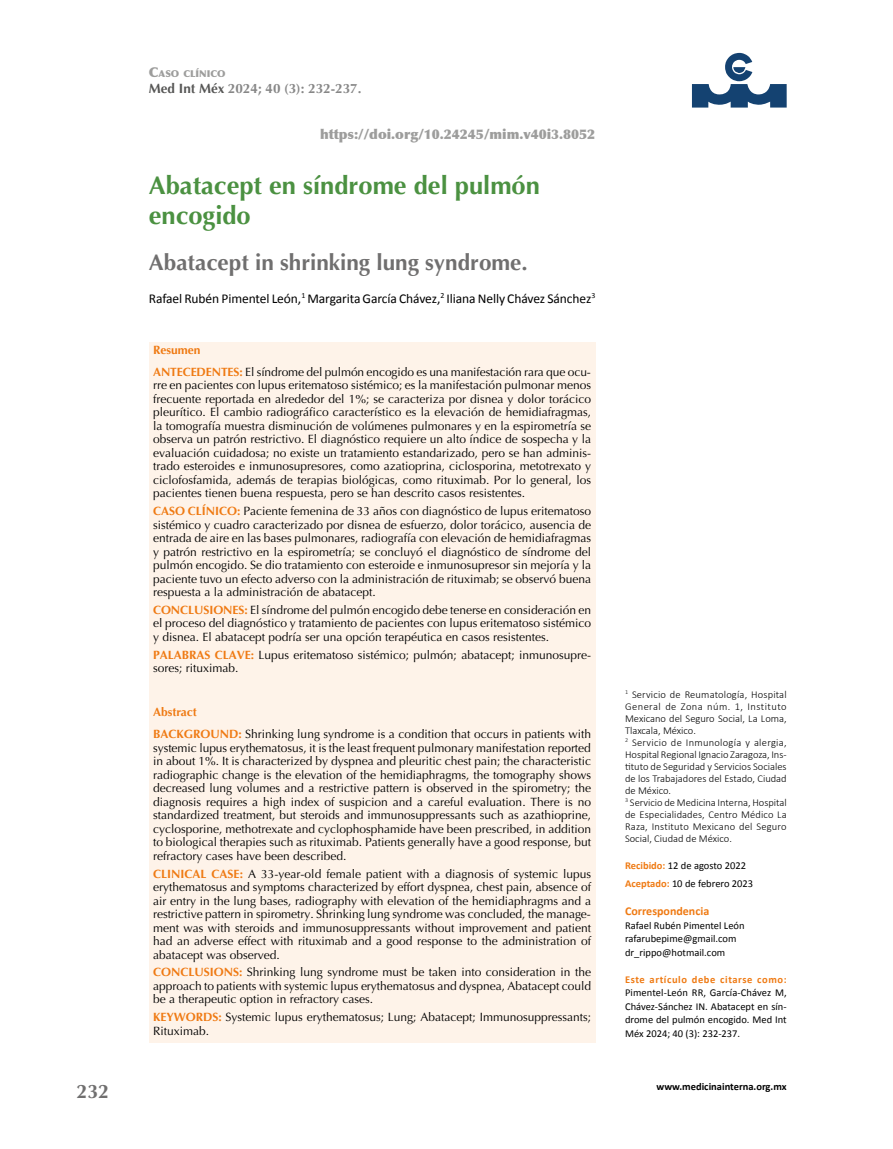
<style>
.page{position:relative;width:893px;height:1149px;background:#fff}
.page>*{position:absolute;margin:0;border:0;box-sizing:border-box;transform-origin:0 0}
.t1{font:700 25.5px/30px "Optima";color:#4b9141}
.t2{font:700 22.5px "Optima";color:#706f6f}
.t3{font:700 19.5px "Optima";color:#706f6f}
.t4{font:13.5px "Calibri";letter-spacing:-.005em;color:#000}
.t5{font:900 13.5px "Optima";color:#9d9d9c}
.t6{font:700 13.5px "Optima";color:#878787}
.t7{font:12px/13.5px "Optima";color:#000;text-align:justify}
.t8{font:700 12px "Calibri";color:#ef7a13}
.t9{font:300 10.5px/12px "Calibri";color:#000}
.t10{font:10.5px/13.5px "Calibri";color:#000}
.t11{font:700 10.5px "Calibri";letter-spacing:.055em;color:#ef7a13}
.t12{font:700 10.5px "Calibri";color:#000}
.t13{font:900 9.45px "Optima";color:#9d9d9c}
.s1{font-size:13.5px}
.s2{color:#575756}
.s3{font-weight:700;color:#ef7a13}
</style>
<div class="page">
<svg style="left:692px;top:53px;width:95px;height:54px"></svg>
<div style="left:149px;top:342px;width:446px;height:700px;background:#fef3e9"></div>
<p class="t13" style="left:149px;top:68px;width:78px"><span class="s1">C</span>ASO CLÍNICO</p>
<p class="t6" style="left:149px;top:80px;width:214px"><span class="s2">Med Int Méx</span> 2024; 40 (3): 232-237.</p>
<p class="t5" style="left:320px;top:126px;width:277px">https://doi.org/10.24245/mim.v40i3.8052</p>
<h1 class="t1" style="left:149px;top:170px;width:393px">Abatacept en síndrome del pulmón encogido</h1>
<h2 class="t2" style="left:149px;top:249px;width:380px">Abatacept in shrinking lung syndrome.</h2>
<p class="t4" style="left:149px;top:289px;width:448px">Rafael Rubén Pimentel León,<sup>1</sup> Margarita García Chávez,<sup>2</sup> Iliana Nelly Chávez Sánchez<sup>3</sup></p>
<p class="t7" style="left:153px;top:338px;width:439px;line-height:22px"><span class="s3">Resumen<br>ANTECEDENTES:</span> El síndrome del pulmón encogido es una manifestación rara que ocu-</p>
<p class="t7" style="left:153px;top:378px;width:440px">rre en pacientes con lupus eritematoso sistémico; es la manifestación pulmonar menos frecuente reportada en alrededor del 1%; se caracteriza por disnea y dolor torácico pleurítico. El cambio radiográfico característico es la elevación de hemidiafragmas, la tomografía muestra disminución de volúmenes pulmonares y en la espirometría se observa un patrón restrictivo. El diagnóstico requiere un alto índice de sospecha y la evaluación cuidadosa; no existe un tratamiento estandarizado, pero se han adminis&shy;trado esteroides e inmunosupresores, como azatioprina, ciclosporina, metotrexato y ciclofosfamida, además de terapias biológicas, como rituximab. Por lo general, los pacientes tienen buena respuesta, pero se han descrito casos resistentes.</p>
<p class="t7" style="left:153px;top:504px;width:439px"><span class="s3">CASO CLÍNICO:</span> Paciente femenina de 33 años con diagnóstico de lupus eritematoso sistémico y cuadro caracterizado por disnea de esfuerzo, dolor torácico, ausencia de entrada de aire en las bases pulmonares, radiografía con elevación de hemidiafragmas y patrón restrictivo en la espirometría; se concluyó el diagnóstico de síndrome del pulmón encogido. Se dio tratamiento con esteroide e inmunosupresor sin mejoría y la paciente tuvo un efecto adverso con la administración de rituximab; se observó buena respuesta a la administración de abatacept.</p>
<p class="t7" style="left:153px;top:603px;width:440px"><span class="s3">CONCLUSIONES:</span> El síndrome del pulmón encogido debe tenerse en consideración en el proceso del diagnóstico y tratamiento de pacientes con lupus eritematoso sistémico y disnea. El abatacept podría ser una opción terapéutica en casos resistentes.</p>
<p class="t7" style="left:153px;top:647px;width:439px"><span class="s3">PALABRAS CLAVE:</span> Lupus eritematoso sistémico; pulmón; abatacept; inmunosupre&shy;sores; rituximab.</p>
<p class="t7" style="left:153px;top:701px;width:439px;line-height:22px"><span class="s3">Abstract<br>BACKGROUND:</span> Shrinking lung syndrome is a condition that occurs in patients with</p>
<p class="t7" style="left:153px;top:740px;width:440px">systemic lupus erythematosus, it is the least frequent pulmonary manifestation reported in about 1%. It is characterized by dyspnea and pleuritic chest pain; the characteristic radiographic change is the elevation of the hemidiaphragms, the tomography shows decreased lung volumes and a restrictive pattern is observed in the spirometry; the diagnosis requires a high index of suspicion and a careful evaluation. There is no standardized treatment, but steroids and immunosuppressants such as azathioprine, cyclosporine, methotrexate and cyclophosphamide have been prescribed, in addition to biological therapies such as rituximab. Patients generally have a good response, but refractory cases have been described.</p>
<p class="t7" style="left:153px;top:866px;width:440px"><span class="s3">CLINICAL CASE:</span> A 33-year-old female patient with a diagnosis of systemic lupus erythematosus and symptoms characterized by effort dyspnea, chest pain, absence of air entry in the lung bases, radiography with elevation of the hemidiaphragms and a restrictive pattern in spirometry. Shrinking lung syndrome was concluded, the manage&shy;ment was with steroids and immunosuppressants without improvement and patient had an adverse effect with rituximab and a good response to the administration of abatacept was observed.</p>
<p class="t7" style="left:153px;top:965px;width:440px"><span class="s3">CONCLUSIONS:</span> Shrinking lung syndrome must be taken into consideration in the approach to patients with systemic lupus erythematosus and dyspnea, Abatacept could be a therapeutic option in refractory cases.</p>
<p class="t7" style="left:153px;top:1010px;width:439px"><span class="s3">KEYWORDS:</span> Systemic lupus erythematosus; Lung; Abatacept; Immunosuppressants;<br>Rituximab.</p>
<p class="t9" style="left:625px;top:687px;width:163px"><sup>1</sup> Servicio de Reumatología, Hospital General de Zona núm. 1, Instituto Mexicano del Seguro Social, La Loma, Tlaxcala, México.<br><sup>2</sup> Servicio de Inmunología y alergia, Hospital Regional Ignacio Zaragoza, Ins&shy;tituto de Seguridad y Servicios Sociales de los Trabajadores del Estado, Ciudad de México.<br><sup>3</sup> Servicio de Medicina Interna, Hospital de Especialidades, Centro Médico La Raza, Instituto Mexicano del Seguro Social, Ciudad de México.</p>
<p class="t10" style="left:625px;top:855px;width:130px;line-height:18px"><span class="s3">Recibido:</span> 12 de agosto 2022<br><span class="s3">Aceptado:</span> 10 de febrero 2023</p>
<p class="t8" style="left:625px;top:902px;width:86px">Correspondencia</p>
<p class="t10" style="left:625px;top:918px;width:121px">Rafael Rubén Pimentel León rafarubepime@gmail.com dr_rippo@hotmail.com</p>
<p class="t11" style="left:625px;top:971px;width:163px">Este artículo debe citarse como:</p>
<p class="t10" style="left:625px;top:985px;width:163px;text-align:justify">Pimentel-León RR, García-Chávez M, Chávez-Sánchez IN. Abatacept en sín&shy;drome del pulmón encogido. Med Int Méx 2024; 40 (3): 232-237.</p>
<h3 class="t3" style="left:77px;top:1079px;width:34px">232</h3>
<p class="t12" style="left:656px;top:1079px;width:132px">www.medicinainterna.org.mx</p>
</div>
